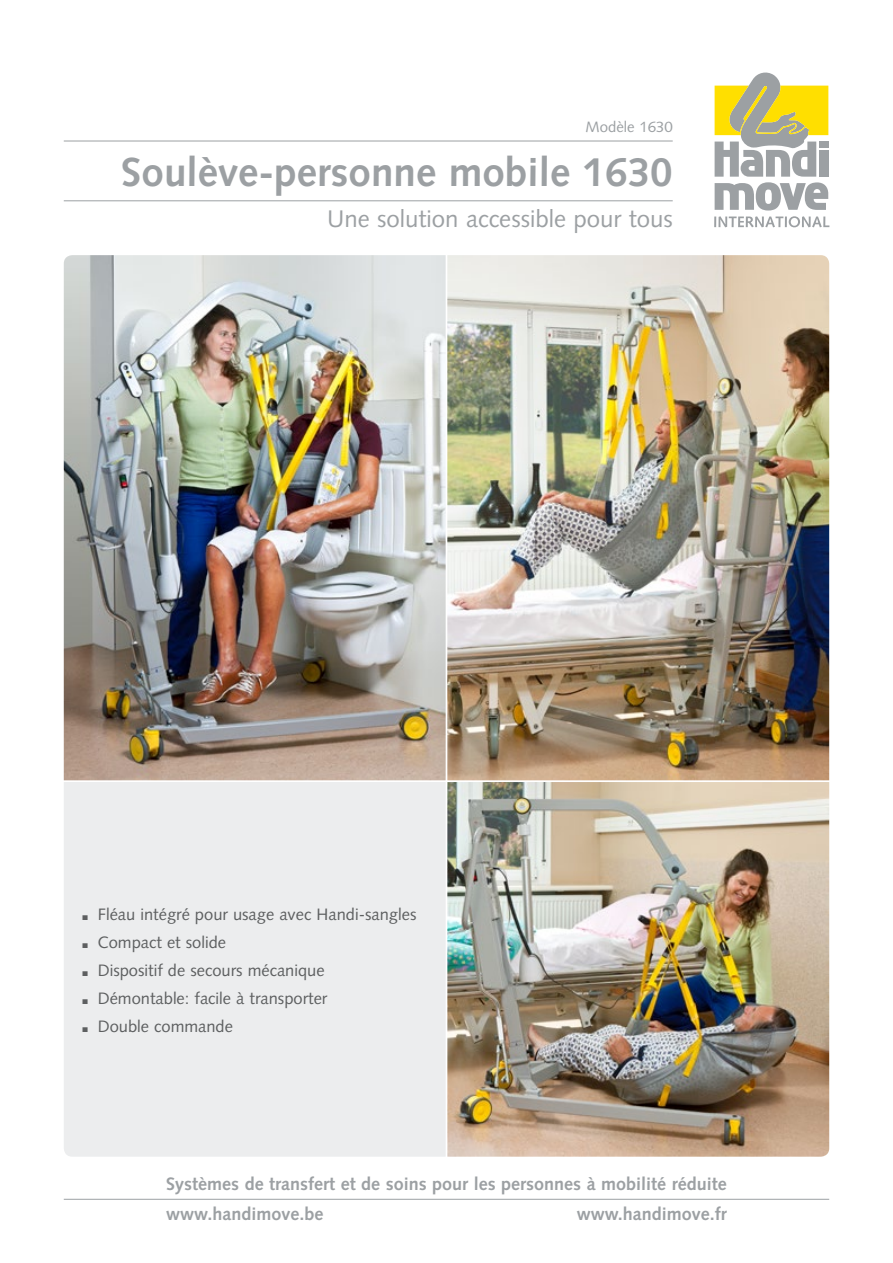
<style>
.page{position:relative;width:893px;height:1263px;background:#fff}
.page>*{position:absolute;margin:0;border:0;box-sizing:border-box;transform-origin:0 0}
.t1{font:700 40.5px "Syntax";color:#9ca0a3}
.t2{font:24px "Syntax";color:#9ca0a3}
.t3{font:700 18px/30px "Syntax";color:#9ca0a3}
.t4{font:16.5px/28px "Syntax";color:#5d5f60}
.t5{font:15px "Syntax";color:#9ca0a3}
.s1{font-weight:900;font-size:27px}
</style>
<div class="page">
<svg style="left:714px;top:72px;width:115px;height:155px"></svg>
<img style="left:64px;top:255px;width:765px;height:525px">
<img style="left:447px;top:782px;width:382px;height:375px">
<div style="left:64px;top:782px;width:382px;height:375px;background:#ecedee"></div>
<hr style="left:64px;top:141px;width:609px;height:1px;background:#9ca0a3">
<hr style="left:64px;top:200px;width:609px;height:1px;background:#9ca0a3">
<hr style="left:64px;top:1199px;width:765px;height:1px;background:#9ca0a3">
<p class="t5" style="left:586px;top:118px;width:89px">Modèle 1630</p>
<h1 class="t1" style="left:121px;top:149px;width:553px">Soulève-personne mobile 1630</h1>
<h2 class="t2" style="left:327px;top:204px;width:347px">Une solution accessible pour tous</h2>
<p class="t4" style="left:81px;top:900px;width:337px"><span class="s1">.</span> Fléau intégré pour usage avec Handi-sangles <span class="s1">.</span> Compact et solide<br><span class="s1">.</span> Dispositif de secours mécanique<br><span class="s1">.</span> Démontable: facile à transporter<br><span class="s1">.</span> Double commande</p>
<p class="t3" style="left:166px;top:1169px;width:562px">Systèmes de transfert et de soins pour les personnes à mobilité réduite www.handimove.be</p>
<p class="t3" style="left:577px;top:1199px;width:152px">www.handimove.fr</p>
</div>
